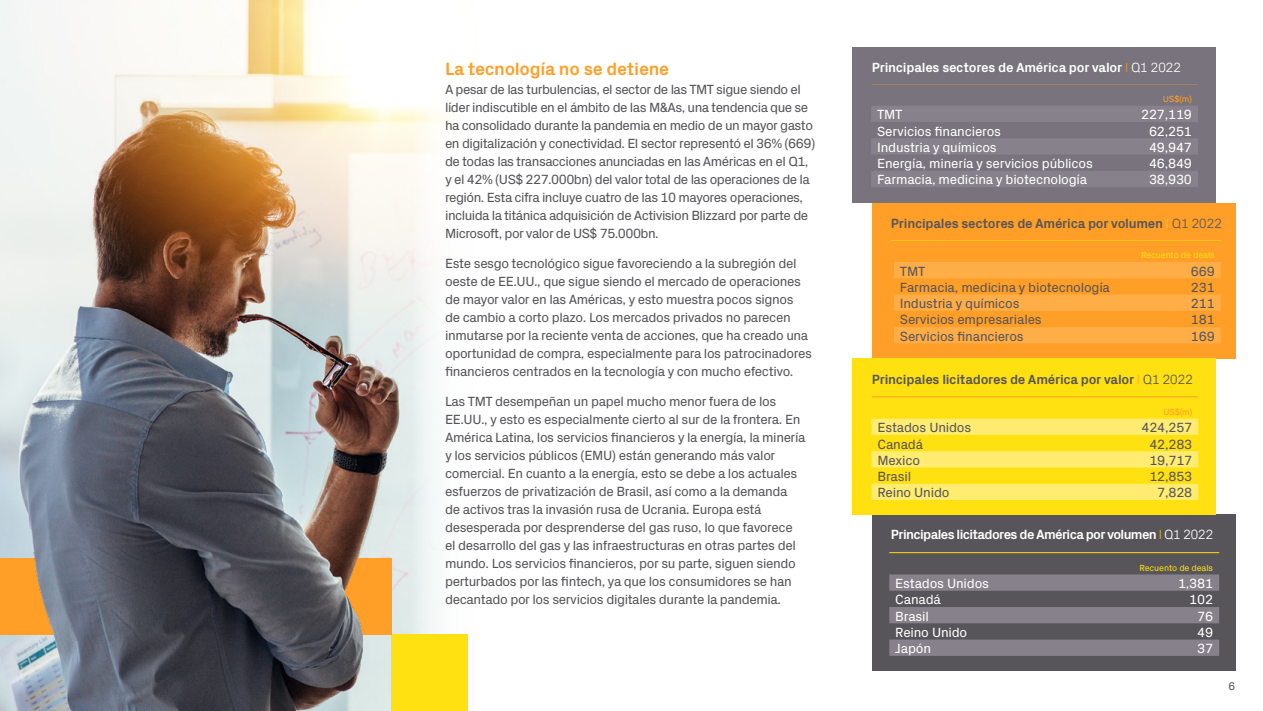
<style>
.page{position:relative;width:1263px;height:711px;background:#fff}
.page>*{position:absolute;margin:0;border:0;box-sizing:border-box;transform-origin:0 0}
.t1{font:700 18px "Px Grotesk";letter-spacing:-.015em;color:#ff9f27}
.t2{font:13.5px/18px "Px Grotesk";letter-spacing:-.03em;color:#575559}
.t3{font:13.5px "Px Grotesk";letter-spacing:-.015em;color:#fff}
.t4{font:700 13.5px "Px Grotesk";letter-spacing:-.02em;color:#575559}
.t5{font:700 13.5px "Px Grotesk";letter-spacing:-.05em;color:#fff}
.t6{font:700 13.5px "Px Grotesk";letter-spacing:-.02em;color:#fff}
.t7{font:11.25px "Px Grotesk";color:#575559}
.t8{font:9px "Px Grotesk";letter-spacing:-.015em;color:#ffe010}
.t9{font:9px "Px Grotesk";color:#ff9f27}
.s1{font-weight:300;color:#ff9f27}
.s2{font-weight:300}
.s3{font-weight:300;color:#ffe010}
</style>
<div class="page">
<img style="left:0;top:0;width:410px;height:710px">
<svg style="left:410px;top:108px;width:37px;height:526px;fill:#f7f9f6"></svg>
<div style="left:853px;top:47px;width:363px;height:41px;background:#78737d"></div>
<div style="left:872px;top:203px;width:363px;height:38px;background:#ff9f27"></div>
<hr style="left:891px;top:240px;width:330px;height:1px;background:#ffe010">
<div style="left:872px;top:241px;width:363px;height:117px;background:#ff9f27"></div>
<div style="left:853px;top:85px;width:363px;height:118px;background:#78737d"></div>
<div style="left:872px;top:552px;width:363px;height:118px;background:#575559"></div>
<div style="left:872px;top:514px;width:363px;height:38px;background:#575559"></div>
<div style="left:853px;top:397px;width:363px;height:117px;background:#ffe010"></div>
<div style="left:853px;top:358px;width:363px;height:39px;background:#ffe010"></div>
<hr style="left:872px;top:396px;width:326px;height:1px;background:#ff9f27">
<hr style="left:889px;top:552px;width:330px;height:1px;background:#ffe010">
<svg style="left:871px;top:106px;width:327px;height:81px"></svg>
<svg style="left:889px;top:574px;width:330px;height:81px"></svg>
<svg style="left:894px;top:262px;width:327px;height:81px"></svg>
<svg style="left:871px;top:418px;width:327px;height:81px"></svg>
<div style="left:391px;top:634px;width:77px;height:76px;background:#ffe010"></div>
<div style="left:0;top:557px;width:391px;height:77px;background:#ff9f27"></div>
<img style="left:28px;top:552px;width:345px;height:88px">
<h1 class="t1" style="left:445px;top:56px;width:226px">La tecnología no se detiene</h1>
<p class="t2" style="left:445px;top:79px;width:372px">A pesar de las turbulencias, el sector de las TMT sigue siendo el líder indiscutible en el ámbito de las M&amp;As, una tendencia que se ha consolidado durante la pandemia en medio de un mayor gasto en digitalización y conectividad. El sector representó el 36% (669) de todas las transacciones anunciadas en las Américas en el Q1, y el 42% (US$ 227.000bn) del valor total de las operaciones de la región. Esta cifra incluye cuatro de las 10 mayores operaciones, incluida la titánica adquisición de Activision Blizzard por parte de Microsoft, por valor de US$ 75.000bn.</p>
<p class="t2" style="left:445px;top:253px;width:368px">Este sesgo tecnológico sigue favoreciendo a la subregión del oeste de EE.UU., que sigue siendo el mercado de operaciones de mayor valor en las Américas, y esto muestra pocos signos de cambio a corto plazo. Los mercados privados no parecen inmutarse por la reciente venta de acciones, que ha creado una oportunidad de compra, especialmente para los patrocinadores financieros centrados en la tecnología y con mucho efectivo.</p>
<p class="t2" style="left:445px;top:391px;width:362px">Las TMT desempeñan un papel mucho menor fuera de los EE.UU., y esto es especialmente cierto al sur de la frontera. En América Latina, los servicios financieros y la energía, la minería y los servicios públicos (EMU) están generando más valor comercial. En cuanto a la energía, esto se debe a los actuales esfuerzos de privatización de Brasil, así como a la demanda de activos tras la invasión rusa de Ucrania. Europa está desesperada por desprenderse del gas ruso, lo que favorece el desarrollo del gas y las infraestructuras en otras partes del mundo. Los servicios financieros, por su parte, siguen siendo perturbados por las fintech, ya que los consumidores se han decantado por los servicios digitales durante la pandemia.</p>
<p class="t6" style="left:872px;top:57px;width:311px">Principales sectores de América por valor <span class="s1">I</span> <span class="s2">Q1 2022</span></p>
<p class="t9" style="left:1163px;top:92px;width:31px">US$(m)</p>
<p class="t3" style="left:877px;top:105px;width:27px">TMT</p>
<p class="t3" style="left:1141px;top:105px;width:52px">227,119</p>
<p class="t3" style="left:877px;top:121px;width:125px">Servicios financieros</p>
<p class="t3" style="left:1149px;top:121px;width:45px">62,251</p>
<p class="t3" style="left:877px;top:137px;width:121px">Industria y químicos</p>
<p class="t3" style="left:1149px;top:137px;width:45px">49,947</p>
<p class="t3" style="left:877px;top:154px;width:217px">Energía, minería y servicios públicos</p>
<p class="t3" style="left:1149px;top:154px;width:45px">46,849</p>
<p class="t3" style="left:877px;top:170px;width:212px">Farmacia, medicina y biotecnología</p>
<p class="t3" style="left:1149px;top:170px;width:45px">38,930</p>
<p class="t4" style="left:891px;top:213px;width:333px">Principales sectores de América por volumen <span class="s3">I</span> <span class="s2">Q1 2022</span></p>
<p class="t8" style="left:1141px;top:248px;width:75px">Recuento de deals</p>
<p class="t2" style="left:900px;top:261px;width:27px">TMT</p>
<p class="t2" style="left:1191px;top:261px;width:25px">669</p>
<p class="t2" style="left:900px;top:277px;width:212px">Farmacia, medicina y biotecnología</p>
<p class="t2" style="left:1191px;top:277px;width:25px">231</p>
<p class="t2" style="left:900px;top:293px;width:121px">Industria y químicos</p>
<p class="t2" style="left:1191px;top:293px;width:25px">211</p>
<p class="t2" style="left:900px;top:309px;width:143px">Servicios empresariales</p>
<p class="t2" style="left:1191px;top:309px;width:25px">181</p>
<p class="t2" style="left:900px;top:326px;width:125px">Servicios financieros</p>
<p class="t2" style="left:1191px;top:326px;width:25px">169</p>
<p class="t4" style="left:872px;top:369px;width:323px">Principales licitadores de América por valor <span class="s1">I</span> <span class="s2">Q1 2022</span></p>
<p class="t9" style="left:1163px;top:405px;width:31px">US$(m)</p>
<p class="t2" style="left:877px;top:417px;width:95px">Estados Unidos</p>
<p class="t2" style="left:1141px;top:417px;width:52px">424,257</p>
<p class="t2" style="left:877px;top:433px;width:47px">Canadá</p>
<p class="t2" style="left:1149px;top:433px;width:45px">42,283</p>
<p class="t2" style="left:877px;top:450px;width:44px">Mexico</p>
<p class="t2" style="left:1149px;top:450px;width:45px">19,717</p>
<p class="t2" style="left:877px;top:466px;width:35px">Brasil</p>
<p class="t2" style="left:1149px;top:466px;width:45px">12,853</p>
<p class="t2" style="left:877px;top:482px;width:73px">Reino Unido</p>
<p class="t2" style="left:1157px;top:482px;width:37px">7,828</p>
<p class="t5" style="left:891px;top:524px;width:324px">Principales licitadores de América por volumen <span class="s3">I</span> <span class="s2">Q1 2022</span></p>
<p class="t8" style="left:1139px;top:561px;width:75px">Recuento de deals</p>
<p class="t3" style="left:895px;top:573px;width:95px">Estados Unidos</p>
<p class="t3" style="left:1178px;top:573px;width:37px">1,381</p>
<p class="t3" style="left:895px;top:589px;width:47px">Canadá</p>
<p class="t3" style="left:1189px;top:589px;width:25px">102</p>
<p class="t3" style="left:895px;top:605px;width:35px">Brasil</p>
<p class="t3" style="left:1197px;top:605px;width:17px">76</p>
<p class="t3" style="left:895px;top:622px;width:73px">Reino Unido</p>
<p class="t3" style="left:1197px;top:622px;width:17px">49</p>
<p class="t3" style="left:895px;top:638px;width:37px">Japón</p>
<p class="t3" style="left:1197px;top:638px;width:17px">37</p>
<p class="t7" style="left:1228px;top:677px;width:8px">6</p>
</div>
